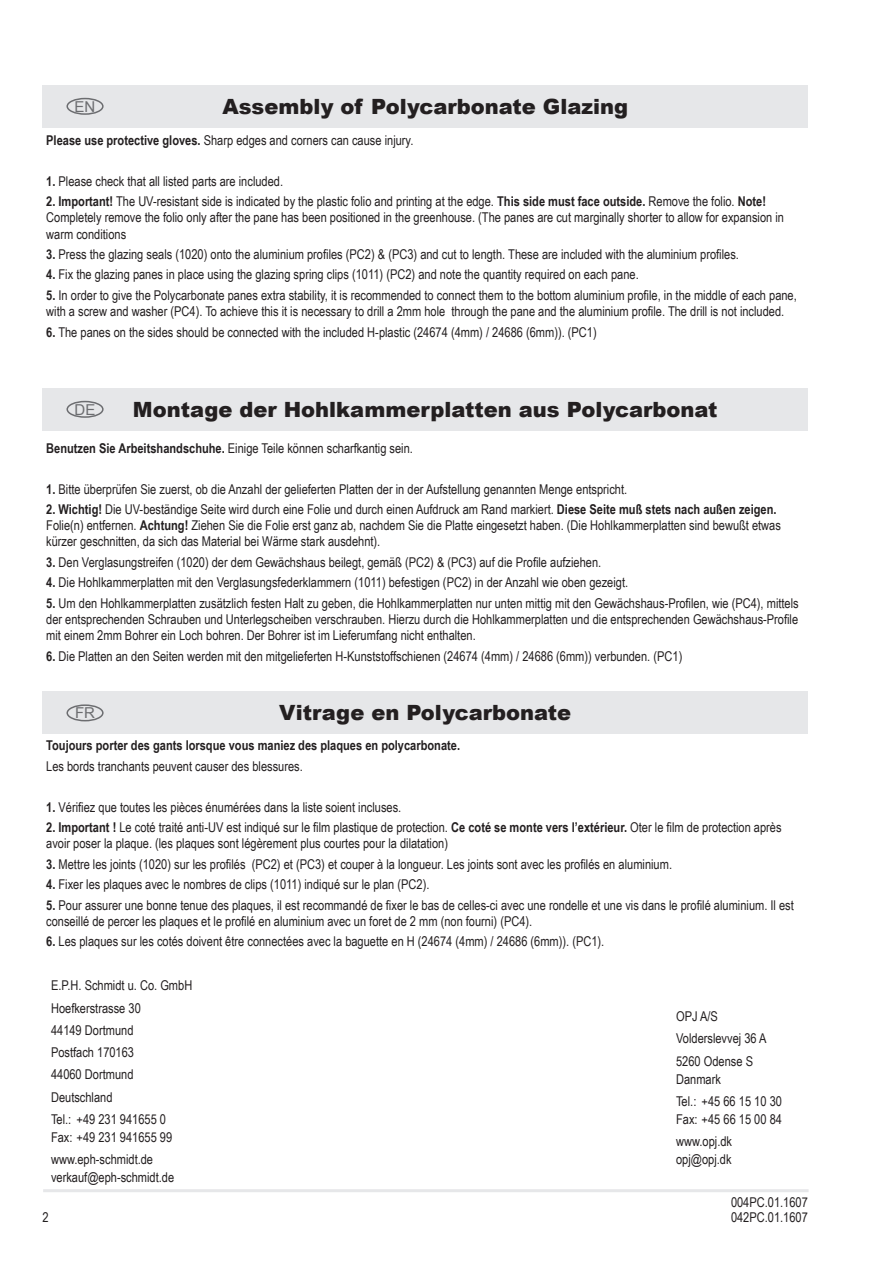
<style>
.page{position:relative;width:893px;height:1263px;background:#fff}
.page>*{position:absolute;margin:0;border:0;box-sizing:border-box;transform-origin:0 0}
.t1{font:900 21px "Arial";color:#231f20}
.t2{font:15px "Arial";color:#6c6d70}
.t3{font:13.5px/22.2px "Arial Narrow";color:#231f20}
.t4{font:700 13.5px "Arial Narrow";color:#231f20}
.s1{font-weight:700}
</style>
<div class="page">
<hr style="left:43px;top:1189px;width:766px;height:3px;background:#e6e7e9">
<div style="left:43px;top:388px;width:765px;height:43px;background:#e6e7e9"></div>
<div style="left:43px;top:85px;width:765px;height:43px;background:#e6e7e9"></div>
<div style="left:43px;top:692px;width:765px;height:42px;background:#e6e7e9"></div>
<div style="left:66px;top:98px;width:38px;height:17px;border:2px solid #6c6d70;border-radius:50%"></div>
<div style="left:66px;top:401px;width:38px;height:17px;border:2px solid #6c6d70;border-radius:50%"></div>
<div style="left:66px;top:704px;width:38px;height:17px;border:2px solid #6c6d70;border-radius:50%"></div>
<p class="t2" style="left:75px;top:97px;width:22px">EN</p>
<h1 class="t1" style="left:222px;top:91px;width:407px">Assembly of Polycarbonate Glazing</h1>
<p class="t3" style="left:46px;top:128px;width:369px"><span class="s1">Please use protective gloves.</span> Sharp edges and corners can cause injury.</p>
<p class="t3" style="left:46px;top:169px;width:238px"><span class="s1">1.</span> Please check that all listed parts are included.</p>
<p class="t3" style="left:46px;top:193px;width:739px;line-height:16.2px"><span class="s1">2. Important!</span> The UV-resistant side is indicated by the plastic folio and printing at the edge. <span class="s1">This side must face outside.</span> Remove the folio. <span class="s1">Note!<br></span>Completely remove the folio only after the pane has been positioned in the greenhouse. (The panes are cut marginally shorter to allow for expansion in warm conditions</p>
<p class="t3" style="left:46px;top:243px;width:694px"><span class="s1">3.</span> Press the glazing seals (1020) onto the aluminium profiles (PC2) &amp; (PC3) and cut to length. These are included with the aluminium profiles.</p>
<p class="t3" style="left:46px;top:263px;width:594px"><span class="s1">4.</span> Fix the glazing panes in place using the glazing spring clips (1011) (PC2) and note the quantity required on each pane.</p>
<p class="t3" style="left:46px;top:287px;width:752px;line-height:16.2px"><span class="s1">5.</span> In order to give the Polycarbonate panes extra stability, it is recommended to connect them to the bottom aluminium profile, in the middle of each pane, with a screw and washer (PC4). To achieve this it is necessary to drill a 2mm hole through the pane and the aluminium profile. The drill is not included.</p>
<p class="t3" style="left:46px;top:320px;width:552px"><span class="s1">6.</span> The panes on the sides should be connected with the included H-plastic (24674 (4mm) / 24686 (6mm)). (PC1)</p>
<h1 class="t1" style="left:133px;top:394px;width:586px">Montage der Hohlkammerplatten aus Polycarbonat</h1>
<p class="t2" style="left:75px;top:400px;width:22px">DE</p>
<p class="t3" style="left:46px;top:436px;width:368px"><span class="s1">Benutzen Sie Arbeitshandschuhe.</span> Einige Teile können scharfkantig sein.</p>
<p class="t3" style="left:46px;top:477px;width:582px"><span class="s1">1.</span> Bitte überprüfen Sie zuerst, ob die Anzahl der gelieferten Platten der in der Aufstellung genannten Menge entspricht.</p>
<p class="t3" style="left:46px;top:501px;width:736px;line-height:16.2px"><span class="s1">2. Wichtig!</span> Die UV-beständige Seite wird durch eine Folie und durch einen Aufdruck am Rand markiert. <span class="s1">Diese Seite muß stets nach außen zeigen.<br></span>Folie(n) entfernen. <span class="s1">Achtung!</span> Ziehen Sie die Folie erst ganz ab, nachdem Sie die Platte eingesetzt haben. (Die Hohlkammerplatten sind bewußt etwas kürzer geschnitten, da sich das Material bei Wärme stark ausdehnt).</p>
<p class="t3" style="left:46px;top:550px;width:557px"><span class="s1">3.</span> Den Verglasungstreifen (1020) der dem Gewächshaus beilegt, gemäß (PC2) &amp; (PC3) auf die Profile aufziehen.</p>
<p class="t3" style="left:46px;top:571px;width:583px"><span class="s1">4.</span> Die Hohlkammerplatten mit den Verglasungsfederklammern (1011) befestigen (PC2) in der Anzahl wie oben gezeigt.</p>
<p class="t3" style="left:46px;top:594px;width:754px;line-height:16.2px;text-align:justify"><span class="s1">5.</span> Um den Hohlkammerplatten zusätzlich festen Halt zu geben, die Hohlkammerplatten nur unten mittig mit den Gewächshaus-Profilen, wie (PC4), mittels der entsprechenden Schrauben und Unterlegscheiben verschrauben. Hierzu durch die Hohlkammerplatten und die entsprechenden Gewächshaus-Profile mit einem 2mm Bohrer ein Loch bohren. Der Bohrer ist im Lieferumfang nicht enthalten.</p>
<p class="t3" style="left:46px;top:644px;width:638px"><span class="s1">6.</span> Die Platten an den Seiten werden mit den mitgelieferten H-Kunststoffschienen (24674 (4mm) / 24686 (6mm)) verbunden. (PC1)</p>
<p class="t2" style="left:75px;top:703px;width:21px">FR</p>
<h1 class="t1" style="left:279px;top:698px;width:293px">Vitrage en Polycarbonate</h1>
<p class="t4" style="left:46px;top:735px;width:415px">Toujours porter des gants lorsque vous maniez des plaques en polycarbonate.</p>
<p class="t3" style="left:46px;top:754px;width:258px">Les bords tranchants peuvent causer des blessures.</p>
<p class="t3" style="left:46px;top:795px;width:357px"><span class="s1">1.</span> Vérifiez que toutes les pièces énumérées dans la liste soient incluses.</p>
<p class="t3" style="left:46px;top:819px;width:737px;line-height:16.2px"><span class="s1">2. Important !</span> Le coté traité anti-UV est indiqué sur le film plastique de protection. <span class="s1">Ce coté se monte vers l’extérieur.</span> Oter le film de protection après avoir poser la plaque. (les plaques sont légèrement plus courtes pour la dilatation)</p>
<p class="t3" style="left:46px;top:852px;width:627px"><span class="s1">3.</span> Mettre les joints (1020) sur les profilés (PC2) et (PC3) et couper à la longueur. Les joints sont avec les profilés en aluminium.</p>
<p class="t3" style="left:46px;top:873px;width:385px"><span class="s1">4.</span> Fixer les plaques avec le nombres de clips (1011) indiqué sur le plan (PC2).</p>
<p class="t3" style="left:46px;top:896px;width:749px;line-height:16.2px"><span class="s1">5.</span> Pour assurer une bonne tenue des plaques, il est recommandé de fixer le bas de celles-ci avec une rondelle et une vis dans le profilé aluminium. Il est conseillé de percer les plaques et le profilé en aluminium avec un foret de 2 mm (non fourni) (PC4).</p>
<p class="t3" style="left:46px;top:930px;width:560px"><span class="s1">6.</span> Les plaques sur les cotés doivent être connectées avec la baguette en H (24674 (4mm) / 24686 (6mm)). (PC1).</p>
<p class="t3" style="left:51px;top:974px;width:143px">E.P.H. Schmidt u. Co. GmbH<br>Hoefkerstrasse 30<br>44149 Dortmund<br>Postfach 170163<br>44060 Dortmund<br>Deutschland<br>Tel.: +49 231 941655 0</p>
<p class="t3" style="left:51px;top:1125px;width:123px">Fax: +49 231 941655 99 www.eph-schmidt.de</p>
<p class="t3" style="left:51px;top:1166px;width:125px">verkauf@eph-schmidt.de</p>
<p class="t3" style="left:43px;top:1205px;width:8px">2</p>
<p class="t3" style="left:676px;top:1005px;width:92px">OPJ A/S<br>Volderslevvej 36 A<br>5260 Odense S</p>
<p class="t3" style="left:676px;top:1067px;width:107px">Danmark<br>Tel.: +45 66 15 10 30</p>
<p class="t3" style="left:676px;top:1107px;width:107px">Fax: +45 66 15 00 84 www.opj.dk</p>
<p class="t3" style="left:676px;top:1148px;width:57px">opj@opj.dk</p>
<p class="t3" style="left:731px;top:1194px;width:78px;line-height:14.9px">004PC.01.1607<br>042PC.01.1607</p>
</div>
